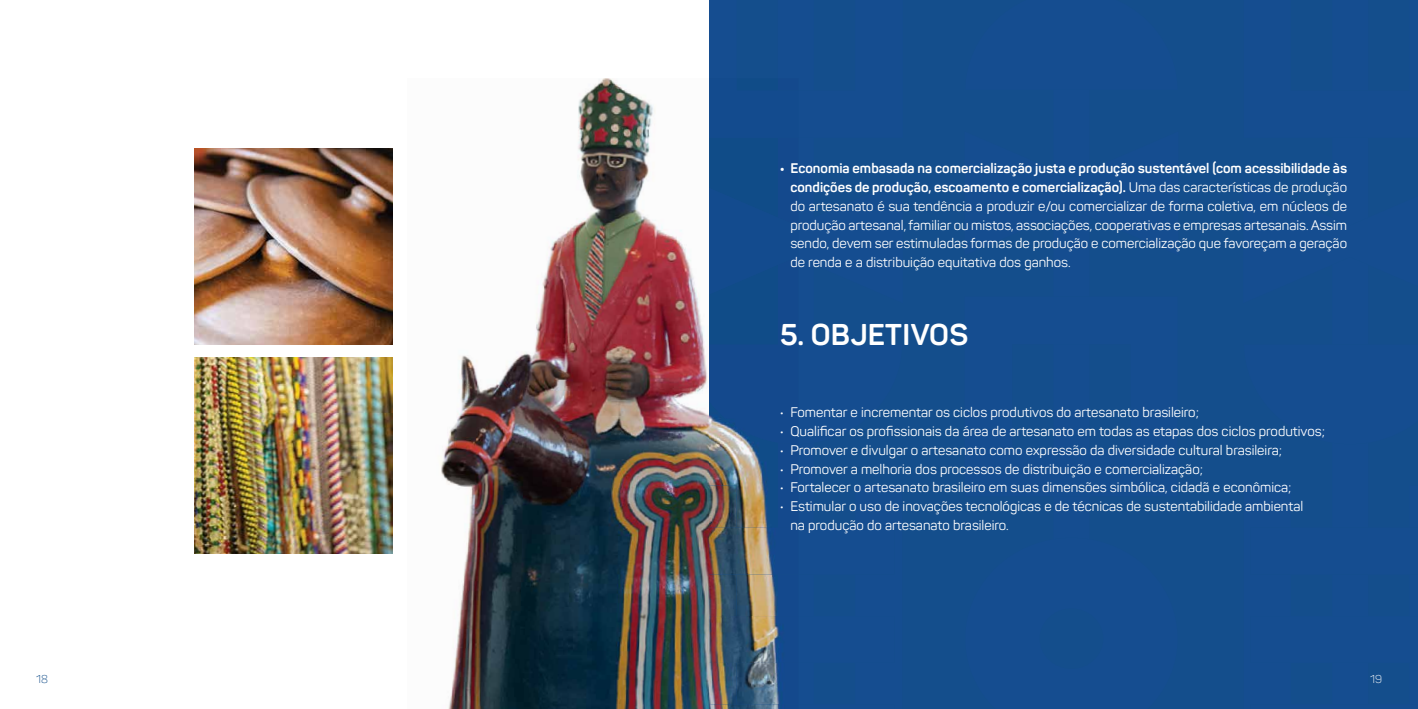
<style>
.page{position:relative;width:1418px;height:709px;background:#fff}
.page>*{position:absolute;margin:0;border:0;box-sizing:border-box;transform-origin:0 0}
.t1{font:700 29.62px "Panton";letter-spacing:.01em;color:#fff}
.t2{font:13.75px/18.8px "Panton";color:#fff;text-align:justify}
.t3{font:11.25px "Panton Light Caps";color:#104c88}
.t4{font:11.25px "Panton Light Caps";color:#fff}
.s1{font-weight:700}
</style>
<div class="page">
<div style="left:709px;top:0;width:708px;height:709px;background:#144e8c"></div>
<img style="left:194px;top:148px;width:198px;height:196px">
<img style="left:194px;top:357px;width:198px;height:196px">
<img style="left:440px;top:78px;width:338px;height:631px">
<img style="left:709px;top:485px;width:27px;height:219px">
<img style="left:709px;top:188px;width:69px;height:106px">
<img style="left:709px;top:78px;width:69px;height:60px">
<img style="left:709px;top:344px;width:69px;height:100px">
<img style="left:709px;top:704px;width:70px;height:5px">
<img style="left:709px;top:616px;width:72px;height:47px">
<img style="left:709px;top:527px;width:69px;height:47px">
<p class="t2" style="left:790px;top:159px;width:558px;text-indent:-11px"><span class="s1">• Economia embasada na comercialização justa e produção sustentável (com acessibilidade às condições de produção, escoamento e comercialização).</span> Uma das características de produção do artesanato é sua tendência a produzir e/ou comercializar de forma coletiva, em núcleos de produção artesanal, familiar ou mistos, associações, cooperativas e empresas artesanais. Assim sendo, devem ser estimuladas formas de produção e comercialização que favoreçam a geração de renda e a distribuição equitativa dos ganhos.</p>
<h1 class="t1" style="left:779px;top:316px;width:190px">5. OBJETIVOS</h1>
<p class="t2" style="left:779px;top:403px;width:421px">• Fomentar e incrementar os ciclos produtivos do artesanato brasileiro;</p>
<p class="t2" style="left:779px;top:422px;width:546px">• Qualificar os profissionais da área de artesanato em todas as etapas dos ciclos produtivos;</p>
<p class="t2" style="left:779px;top:440px;width:504px">• Promover e divulgar o artesanato como expressão da diversidade cultural brasileira;</p>
<p class="t2" style="left:779px;top:459px;width:425px">• Promover a melhoria dos processos de distribuição e comercialização;</p>
<p class="t2" style="left:779px;top:478px;width:513px">• Fortalecer o artesanato brasileiro em suas dimensões simbólica, cidadã e econômica;</p>
<p class="t2" style="left:790px;top:497px;width:514px;text-indent:-11px">• Estimular o uso de inovações tecnológicas e de técnicas de sustentabilidade ambiental na produção do artesanato brasileiro.</p>
<p class="t3" style="left:36px;top:671px;width:13px">18</p>
<p class="t4" style="left:1369px;top:671px;width:13px">19</p>
</div>
